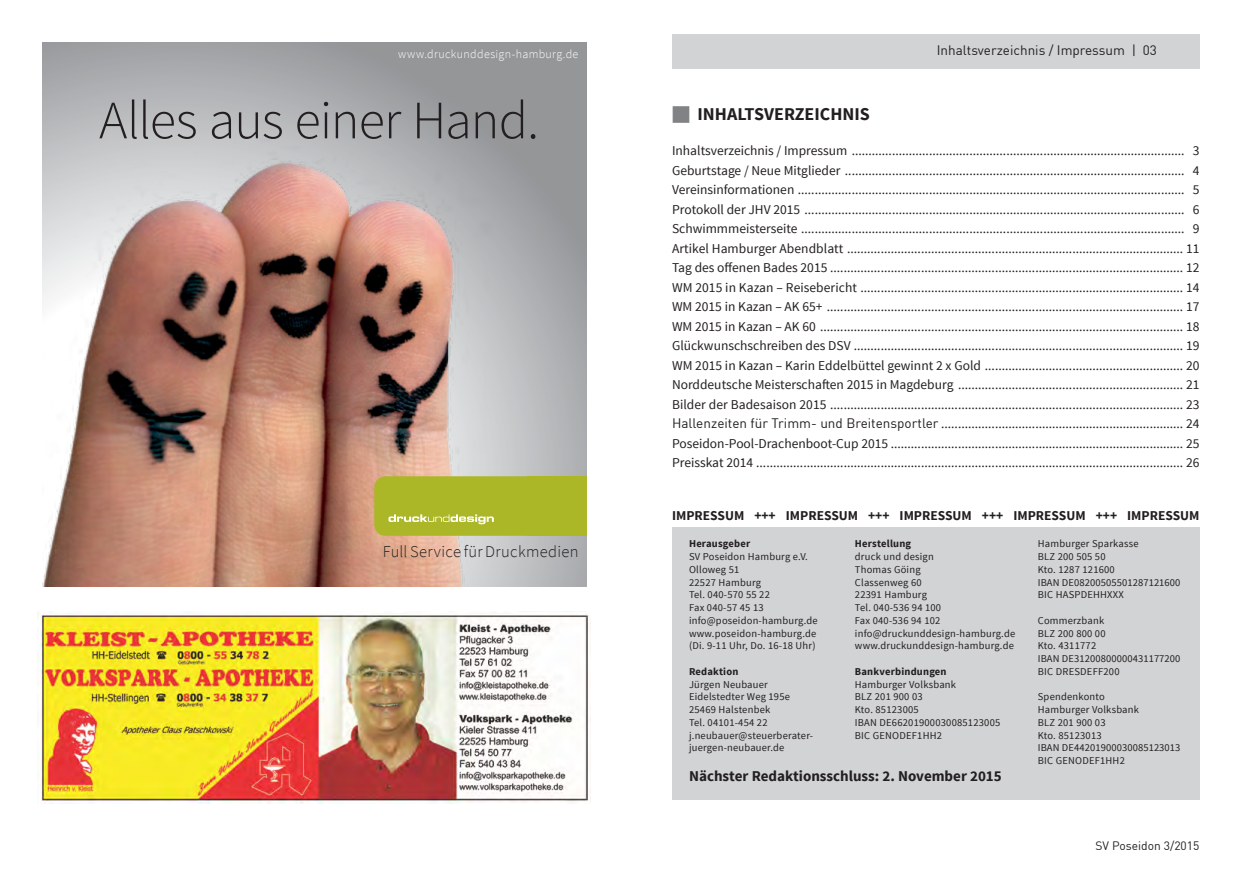
<style>
.page{position:relative;width:1259px;height:893px;background:#fff}
.page>*{position:absolute;margin:0;border:0;box-sizing:border-box;transform-origin:0 0}
.t1{font:300 54px "Source Sans Pro";letter-spacing:-.02em;color:#231f20}
.t2{font:700 18px "Source Sans Pro";color:#231f20}
.t3{font:300 16.5px "Source Sans Pro";letter-spacing:.02em;color:#231f20}
.t4{font:700 15px "Source Sans Pro";color:#231f20}
.t5{font:13.5px/19.5px "Source Sans Pro";color:#231f20;text-align:justify}
.t6{font:700 13.5px "Source Sans Pro";color:#231f20}
.t7{font:13.5px "DIN";color:#231f20}
.t8{font:300 12px "Source Sans Pro";letter-spacing:.03em;color:#fff}
.t9{font:12px "DIN";color:#231f20}
.t10{font:10.5px/12.8px "Source Sans Pro";letter-spacing:.02em;color:#231f20}
.t11{font:700 10.5px "Source Sans Pro";letter-spacing:.02em;color:#231f20}
.s1{color:#808285}
.s2{font-family:"DIN"}
</style>
<div class="page">
<div style="left:672px;top:34px;width:527px;height:34px;background:#d1d3d4"></div>
<div style="left:672px;top:527px;width:527px;height:272px;background:#d1d3d4"></div>
<img style="left:37px;top:611px;width:552px;height:192px">
<div style="left:43px;top:43px;width:544px;height:544px;background:#9c9ea0"></div>
<img style="left:43px;top:70px;width:544px;height:517px">
<div style="left:374px;top:476px;width:213px;height:60px;background:#abb727;border-radius:11px"></div>
<svg style="left:388px;top:514px;width:106px;height:10px"></svg>
<div style="left:527px;top:476px;width:60px;height:60px;background:#abb727"></div>
<p class="t8" style="left:398px;top:46px;width:182px">www.druckunddesign-hamburg.de</p>
<h1 class="t1" style="left:99px;top:88px;width:441px">Alles aus einer Hand.</h1>
<p class="t3" style="left:383px;top:541px;width:197px">Full Service für Druckmedien</p>
<h2 class="t2" style="left:672px;top:103px;width:199px"><span class="s1">■</span> INHALTSVERZEICHNIS</h2>
<p class="t7" style="left:937px;top:42px;width:222px">Inhaltsverzeichnis / Impressum | 03</p>
<p class="t5" style="left:672px;top:141px;width:529px">Inhaltsverzeichnis / Impressum ................................................................................................... 3<br>Geburtstage / Neue Mitglieder ..................................................................................................... 4<br>Vereinsinformationen ................................................................................................................... 5<br>Protokoll der JHV 2015 ................................................................................................................. 6<br>Schwimmmeisterseite .................................................................................................................. 9<br>Artikel Hamburger Abendblatt .................................................................................................... 11<br>Tag des offenen Bades 2015 ......................................................................................................... 12<br>WM 2015 in Kazan – Reisebericht ................................................................................................ 14<br>WM 2015 in Kazan – AK 65+ .......................................................................................................... 17<br>WM 2015 in Kazan – AK 60 ............................................................................................................ 18<br>Glückwunschschreiben des DSV .................................................................................................. 19<br>WM 2015 in Kazan – Karin Eddelbüttel gewinnt 2 x Gold ........................................................... 20<br>Norddeutsche Meisterschaften 2015 in Magdeburg ................................................................... 21<br>Bilder der Badesaison 2015 ......................................................................................................... 23<br><span class="s2">Hallenzeiten für Trimm- und Breitensportler</span> ........................................................................ 24<br>Poseidon-Pool-Drachenboot-Cup 2015 ....................................................................................... 25<br>Preisskat 2014 ............................................................................................................................... 26</p>
<p class="t6" style="left:672px;top:507px;width:529px">IMPRESSUM +++ IMPRESSUM +++ IMPRESSUM +++ IMPRESSUM +++ IMPRESSUM</p>
<p class="t11" style="left:689px;top:537px;width:63px">Herausgeber</p>
<p class="t10" style="left:689px;top:550px;width:130px">SV Poseidon Hamburg e.V.<br>Olloweg 51<br>22527 Hamburg<br>Tel. 040-570 55 22<br>Fax 040-57 45 13 info@poseidon-hamburg.de www.poseidon-hamburg.de (Di. 9-11 Uhr, Do. 16-18 Uhr)</p>
<p class="t11" style="left:689px;top:665px;width:51px">Redaktion</p>
<p class="t10" style="left:689px;top:678px;width:126px">Jürgen Neubauer<br>Eidelstedter Weg 195e<br>25469 Halstenbek<br>Tel. 04101-454 22 j.neubauer@steuerberater&shy;juergen-neubauer.de</p>
<p class="t10" style="left:1037px;top:538px;width:144px">Hamburger Sparkasse<br>BLZ 200 505 50<br>Kto. 1287 121600<br>IBAN DE08200505501287121600<br>BIC HASPDEHHXXX</p>
<p class="t10" style="left:1037px;top:614px;width:144px">Commerzbank<br>BLZ 200 800 00<br>Kto. 4311772<br>IBAN DE31200800000431177200<br>BIC DRESDEFF200</p>
<p class="t10" style="left:1037px;top:691px;width:144px">Spendenkonto<br>Hamburger Volksbank<br>BLZ 201 900 03<br>Kto. 85123013<br>IBAN DE44201900030085123013<br>BIC GENODEF1HH2</p>
<p class="t11" style="left:855px;top:537px;width:58px">Herstellung</p>
<p class="t10" style="left:855px;top:550px;width:162px">druck und design<br>Thomas Göing<br>Classenweg 60<br>22391 Hamburg<br>Tel. 040-536 94 100<br>Fax 040-536 94 102 info@druckunddesign-hamburg.de www.druckunddesign-hamburg.de</p>
<p class="t11" style="left:855px;top:665px;width:93px">Bankverbindungen</p>
<p class="t10" style="left:855px;top:678px;width:147px">Hamburger Volksbank<br>BLZ 201 900 03<br>Kto. 85123005<br>IBAN DE66201900030085123005<br>BIC GENODEF1HH2</p>
<p class="t4" style="left:689px;top:766px;width:314px">Nächster Redaktionsschluss: 2. November 2015</p>
<p class="t9" style="left:1095px;top:839px;width:105px">SV Poseidon 3/2015</p>
</div>
